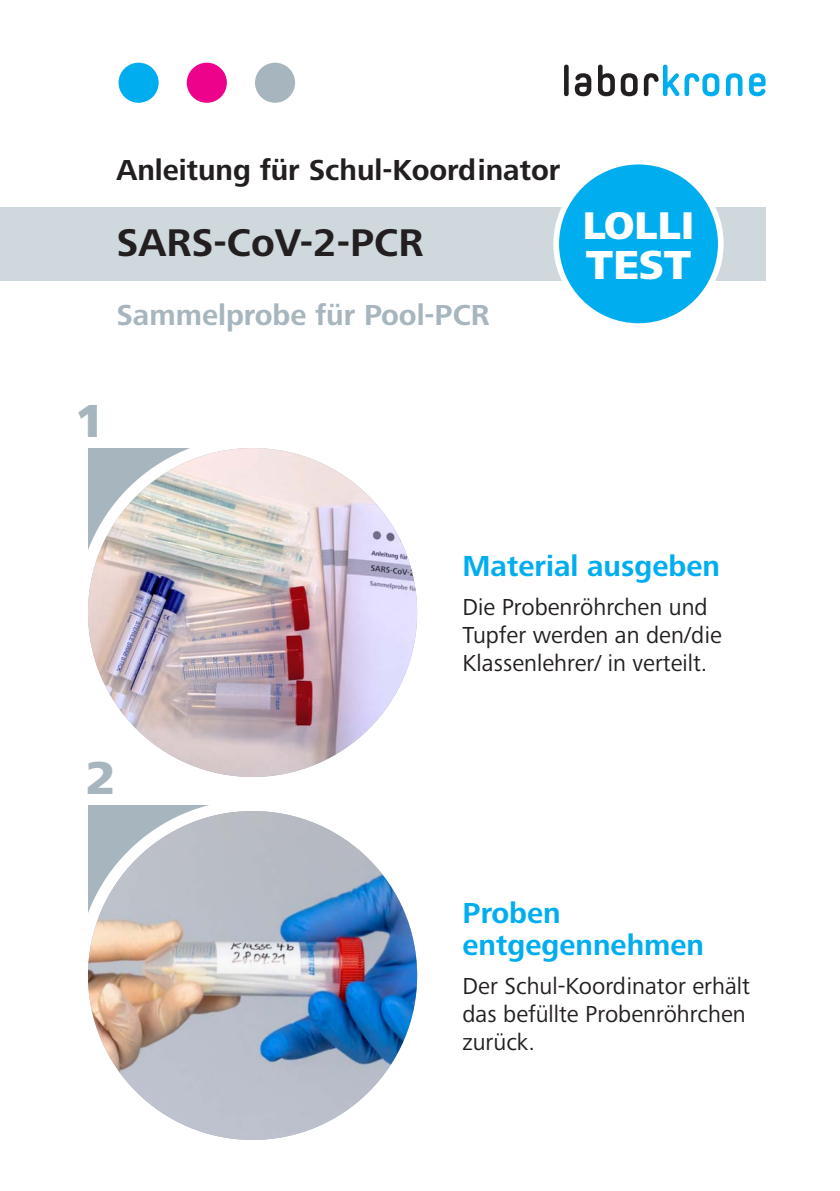
<style>
.page{position:relative;width:840px;height:1191px;background:#fff}
.page>*{position:absolute;margin:0;border:0;box-sizing:border-box;transform-origin:0 0}
.t1{font:800 48px "Frutiger Next Pro";color:#a7b6be}
.t2{font:800 42px "Frutiger Next Pro";color:#fff}
.t3{font:700 40px "Frutiger Next Pro";color:#231f20}
.t4{font:800 40px "Frutiger Next Pro";color:#fff}
.t5{font:700 30px/32px "Frutiger Next Pro";color:#00aeef}
.t6{font:700 30px "Frutiger Next Pro";color:#231f20}
.t7{font:700 30px "Frutiger Next Pro";color:#a7b6be}
.t8{font:24px/28px "Frutiger Next Pro";color:#231f20}
</style>
<div class="page">
<div style="left:88px;top:448px;width:170px;height:170px;background:#a7b6be"></div>
<div style="left:88px;top:805px;width:170px;height:170px;background:#a7b6be"></div>
<div style="left:187px;top:63px;width:40px;height:40px;background:#ed028c;border-radius:50%"></div>
<div style="left:255px;top:63px;width:40px;height:40px;background:#a7b6be;border-radius:50%"></div>
<div style="left:118px;top:63px;width:40px;height:40px;background:#00aeef;border-radius:50%"></div>
<div style="left:77px;top:437px;width:351px;height:351px;background:#fff;border-radius:50%"></div>
<div style="left:77px;top:799px;width:351px;height:352px;background:#fff;border-radius:50%"></div>
<img style="left:88px;top:448px;width:329px;height:329px;border-radius:164px">
<img style="left:88px;top:811px;width:329px;height:329px;border-radius:164px">
<div style="left:0;top:207px;width:765px;height:74px;background:#cfd8dd"></div>
<div style="left:553px;top:159px;width:170px;height:170px;background:#fff;border-radius:50%"></div>
<div style="left:558px;top:164px;width:159px;height:159px;background:#00aeef;border-radius:50%"></div>
<div style="left:563px;top:65px;width:5px;height:31px;background:#231f20;border-radius:2px"></div>
<svg style="left:574px;top:73px;width:17px;height:23px"></svg>
<svg style="left:598px;top:65px;width:16px;height:31px"></svg>
<svg style="left:620px;top:73px;width:17px;height:23px"></svg>
<svg style="left:643px;top:65px;width:76px;height:31px"></svg>
<svg style="left:725px;top:73px;width:17px;height:23px"></svg>
<svg style="left:749px;top:73px;width:16px;height:23px"></svg>
<p class="t6" style="left:116px;top:153px;width:445px">Anleitung für Schul-Koordinator</p>
<h3 class="t3" style="left:116px;top:219px;width:308px">SARS-CoV-2-PCR</h3>
<p class="t7" style="left:116px;top:298px;width:374px">Sammelprobe für Pool-PCR</p>
<h3 class="t4" style="left:582px;top:202px;width:113px">LOLLI</h3>
<h2 class="t2" style="left:585px;top:241px;width:107px">TEST</h2>
<h1 class="t1" style="left:75px;top:393px;width:31px">1</h1>
<p class="t5" style="left:462px;top:549px;width:259px">Material ausgeben</p>
<p class="t8" style="left:462px;top:593px;width:261px">Die Probenröhrchen und<br>Tupfer werden an den/die<br>Klassenlehrer/ in verteilt.</p>
<h1 class="t1" style="left:86px;top:750px;width:31px">2</h1>
<p class="t5" style="left:462px;top:896px;width:243px">Proben entgegennehmen</p>
<p class="t8" style="left:462px;top:972px;width:289px">Der Schul-Koordinator erhält das befüllte Probenröhrchen zurück.</p>
</div>
